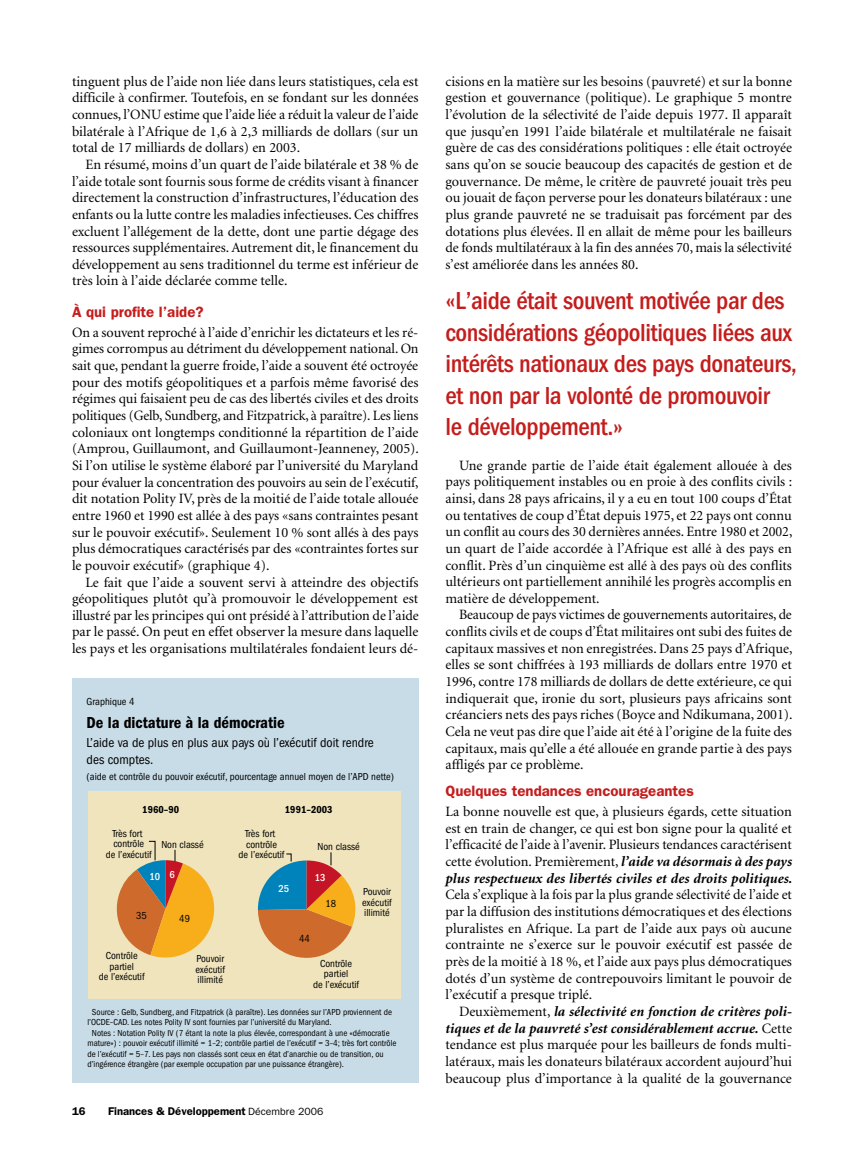
<style>
.page{position:relative;width:864px;height:1161px;background:#fff}
.page>*{position:absolute;margin:0;border:0;box-sizing:border-box;transform-origin:0 0}
.t1{font:500 condensed 25.5px/31.5px "Franklin Gothic";letter-spacing:-.015em;color:#c41d1c}
.t2{font:600 condensed 16.5px "Franklin Gothic";color:#000}
.t3{font:600 15px "Franklin Gothic";color:#c41d1c}
.t4{font:14.25px/16.6px "Minion";color:#000;text-align:justify}
.t5{font:condensed 13.5px/16.5px "Franklin Gothic";color:#000}
.t6{font:600 11.25px "Franklin Gothic";color:#000}
.t7{font:condensed 10.5px/10.5px "Franklin Gothic";color:#000;text-align:center}
.t8{font:600 condensed 10.5px "Franklin Gothic";color:#000}
.t9{font:500 condensed 10.5px "Franklin Gothic";color:#fff}
.t10{font:condensed 9px "Franklin Gothic";color:#000}
.s1{font-weight:400;font-size:10.5px}
.s2{font-weight:700;font-style:italic}
</style>
<div class="page">
<div style="left:72px;top:678px;width:346px;height:405px;background:#c8dce7"></div>
<div style="left:89px;top:791px;width:312px;height:208px;background:#efe4bc"></div>
<svg style="left:116px;top:841px;width:240px;height:117px"></svg>
<p class="t4" style="left:72px;top:73px;width:348px">tinguent plus de l’aide non liée dans leurs statistiques, cela est difficile à confirmer. Toutefois, en se fondant sur les données connues, l’ONU estime que l’aide liée a réduit la valeur de l’aide bilatérale à l’Afrique de 1,6 à 2,3 milliards de dollars (sur un total de 17 milliards de dollars) en 2003.</p>
<p class="t4" style="left:72px;top:157px;width:348px;text-indent:13px">En résumé, moins d’un quart de l’aide bilatérale et 38 % de l’aide totale sont fournis sous forme de crédits visant à financer directement la construction d’infrastructures, l’éducation des enfants ou la lutte contre les maladies infectieuses. Ces chiffres excluent l’allégement de la dette, dont une partie dégage des ressources supplémentaires. Autrement dit, le financement du développement au sens traditionnel du terme est inférieur de très loin à l’aide déclarée comme telle.</p>
<p class="t3" style="left:72px;top:303px;width:133px">À qui profite l’aide?</p>
<p class="t4" style="left:72px;top:324px;width:348px">On a souvent reproché à l’aide d’enrichir les dictateurs et les ré&shy;gimes corrompus au détriment du développement national. On sait que, pendant la guerre froide, l’aide a souvent été octroyée pour des motifs géopolitiques et a parfois même favorisé des régimes qui faisaient peu de cas des libertés civiles et des droits politiques (Gelb, Sundberg, and Fitzpatrick, à paraître). Les liens coloniaux ont longtemps conditionné la répartition de l’aide (Amprou, Guillaumont, and Guillaumont-Jeanneney, 2005).<br>Si l’on utilise le système élaboré par l’université du Maryland pour évaluer la concentration des pouvoirs au sein de l’exécutif, dit notation Polity IV, près de la moitié de l’aide totale allouée entre 1960 et 1990 est allée à des pays «sans contraintes pesant sur le pouvoir exécutif». Seulement 10 % sont allés à des pays plus démocratiques caractérisés par des «contraintes fortes sur le pouvoir exécutif» (graphique 4).</p>
<p class="t4" style="left:72px;top:574px;width:348px;text-indent:14px">Le fait que l’aide a souvent servi à atteindre des objectifs géopolitiques plutôt qu’à promouvoir le développement est illustré par les principes qui ont présidé à l’attribution de l’aide par le passé. On peut en effet observer la mesure dans laquelle les pays et les organisations multilatérales fondaient leurs dé-</p>
<p class="t5" style="left:68px;top:603px;width:88px">Author: Sundberg<br>Date: 11/7/06<br>Proof: 3</p>
<p class="t5" style="left:335px;top:597px;width:15px;text-align:justify">ED CA JC</p>
<p class="t7" style="left:87px;top:697px;width:49px">Graphique 4</p>
<p class="t2" style="left:87px;top:713px;width:200px">De la dictature à la démocratie</p>
<p class="t5" style="left:87px;top:735px;width:289px">L’aide va de plus en plus aux pays où l’exécutif doit rendre des comptes.</p>
<p class="t7" style="left:87px;top:772px;width:309px">(aide et contrôle du pouvoir exécutif, pourcentage annuel moyen de l’APD nette)</p>
<p class="t8" style="left:142px;top:803px;width:38px">1960–90</p>
<p class="t8" style="left:285px;top:803px;width:49px">1991–2003</p>
<p class="t7" style="left:106px;top:828px;width:47px">Très fort contrôle<br>de l’exécutif</p>
<p class="t7" style="left:161px;top:839px;width:44px">Non classé</p>
<p class="t9" style="left:150px;top:871px;width:27px">10 6</p>
<p class="t7" style="left:136px;top:911px;width:12px">35</p>
<p class="t7" style="left:179px;top:913px;width:12px">49</p>
<p class="t7" style="left:99px;top:951px;width:47px">Contrôle partiel<br>de l’exécutif</p>
<p class="t7" style="left:196px;top:954px;width:31px;text-align:justify">Pouvoir exécutif illimité</p>
<p class="t7" style="left:239px;top:828px;width:47px">Très fort contrôle<br>de l’exécutif</p>
<p class="t9" style="left:279px;top:882px;width:12px">25</p>
<p class="t7" style="left:318px;top:841px;width:44px">Non classé</p>
<p class="t9" style="left:315px;top:872px;width:12px">13</p>
<p class="t7" style="left:325px;top:898px;width:12px">18</p>
<p class="t7" style="left:362px;top:887px;width:31px;text-align:justify">Pouvoir exécutif illimité</p>
<p class="t7" style="left:299px;top:933px;width:12px">44</p>
<p class="t7" style="left:313px;top:958px;width:47px">Contrôle partiel<br>de l’exécutif</p>
<p class="t10" style="left:92px;top:1007px;width:302px">Source : Gelb, Sundberg, and Fitzpatrick (à paraître). Les données sur l’APD proviennent de</p>
<p class="t10" style="left:87px;top:1017px;width:246px">l’OCDE–CAD. Les notes Polity IV sont fournies par l’université du Maryland.</p>
<p class="t10" style="left:92px;top:1028px;width:299px">Notes : Notation Polity IV (7 étant la note la plus élevée, correspondant à une «démocratie</p>
<p class="t10" style="left:87px;top:1038px;width:311px">mature») : pouvoir exécutif illimité = 1–2; contrôle partiel de l’exécutif = 3–4; très fort contrôle</p>
<p class="t10" style="left:87px;top:1049px;width:298px">de l’exécutif = 5–7. Les pays non classés sont ceux en état d’anarchie ou de transition, ou</p>
<p class="t10" style="left:87px;top:1059px;width:258px">d’ingérence étrangère (par exemple occupation par une puissance étrangère).</p>
<p class="t6" style="left:72px;top:1105px;width:15px">16</p>
<p class="t6" style="left:108px;top:1105px;width:217px">Finances &amp; Développement <span class="s1">Décembre 2006</span></p>
<p class="t4" style="left:446px;top:73px;width:348px">cisions en la matière sur les besoins (pauvreté) et sur la bonne gestion et gouvernance (politique). Le graphique 5 montre l’évolution de la sélectivité de l’aide depuis 1977. Il apparaît que jusqu’en 1991 l’aide bilatérale et multilatérale ne faisait guère de cas des considérations politiques : elle était octroyée sans qu’on se soucie beaucoup des capacités de gestion et de gouvernance. De même, le critère de pauvreté jouait très peu ou jouait de façon perverse pour les donateurs bilatéraux : une plus grande pauvreté ne se traduisait pas forcément par des dotations plus élevées. Il en allait de même pour les bailleurs de fonds multilatéraux à la fin des années 70, mais la sélectivité s’est améliorée dans les années 80.</p>
<h1 class="t1" style="left:446px;top:285px;width:353px">«L’aide était souvent motivée par des considérations géopolitiques liées aux intérêts nationaux des pays donateurs, et non par la volonté de promouvoir<br>le développement.»</h1>
<p class="t4" style="left:446px;top:457px;width:348px;text-indent:14px">Une grande partie de l’aide était également allouée à des pays politiquement instables ou en proie à des conflits civils : ainsi, dans 28 pays africains, il y a eu en tout 100 coups d’État ou tentatives de coup d’État depuis 1975, et 22 pays ont connu un conflit au cours des 30 dernières années. Entre 1980 et 2002, un quart de l’aide accordée à l’Afrique est allé à des pays en conflit. Près d’un cinquième est allé à des pays où des conflits ultérieurs ont partiellement annihilé les progrès accomplis en matière de développement.</p>
<p class="t4" style="left:446px;top:607px;width:349px;text-indent:14px">Beaucoup de pays victimes de gouvernements autoritaires, de conflits civils et de coups d’État militaires ont subi des fuites de capitaux massives et non enregistrées. Dans 25 pays d’Afrique, elles se sont chiffrées à 193 milliards de dollars entre 1970 et 1996, contre 178 milliards de dollars de dette extérieure, ce qui indiquerait que, ironie du sort, plusieurs pays africains sont créanciers nets des pays riches (Boyce and Ndikumana, 2001).<br>Cela ne veut pas dire que l’aide ait été à l’origine de la fuite des capitaux, mais qu’elle a été allouée en grande partie à des pays affligés par ce problème.</p>
<p class="t3" style="left:446px;top:782px;width:250px">Quelques tendances encourageantes</p>
<p class="t4" style="left:446px;top:804px;width:348px">La bonne nouvelle est que, à plusieurs égards, cette situation est en train de changer, ce qui est bon signe pour la qualité et l’efficacité de l’aide à l’avenir. Plusieurs tendances caractérisent cette évolution. Premièrement, <span class="s2">l’aide va désormais à des pays plus respectueux des libertés civiles et des droits politiques.</span></p>
<p class="t4" style="left:446px;top:887px;width:348px">Cela s’explique à la fois par la plus grande sélectivité de l’aide et par la diffusion des institutions démocratiques et des élections pluralistes en Afrique. La part de l’aide aux pays où aucune contrainte ne s’exerce sur le pouvoir exécutif est passée de près de la moitié à 18 %, et l’aide aux pays plus démocratiques dotés d’un système de contrepouvoirs limitant le pouvoir de l’exécutif a presque triplé.</p>
<p class="t4" style="left:445px;top:1004px;width:348px;text-indent:14px">Deuxièmement, <span class="s2">la sélectivité en fonction de critères poli&shy;tiques et de la pauvreté s’est considérablement accrue.</span> Cette tendance est plus marquée pour les bailleurs de fonds multi&shy;latéraux, mais les donateurs bilatéraux accordent aujourd’hui beaucoup plus d’importance à la qualité de la gouvernance</p>
</div>
